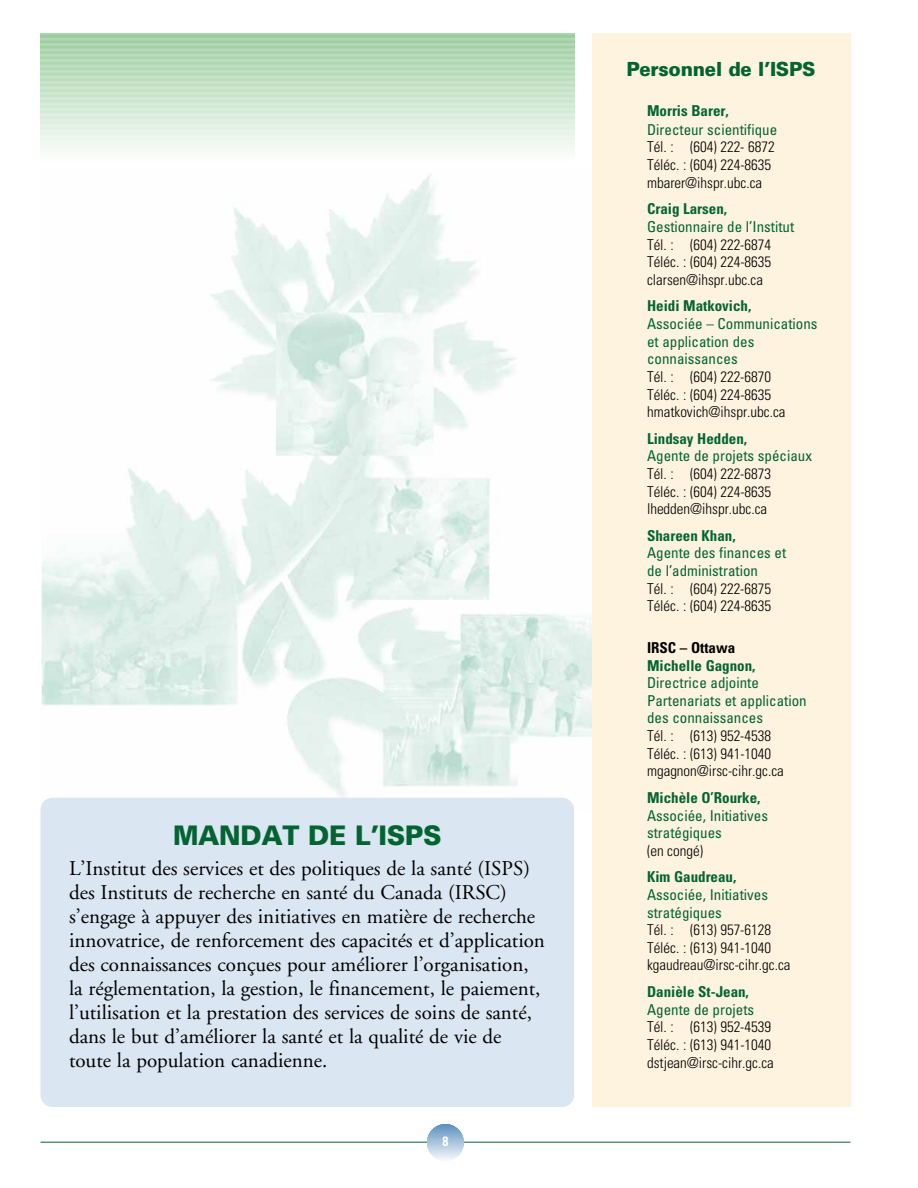
<style>
.page{position:relative;width:918px;height:1188px;background:#fff}
.page>*{position:absolute;margin:0;border:0;box-sizing:border-box;transform-origin:0 0}
.t1{font:900 27px "Univers";letter-spacing:-.015em;color:#036432;scale:.95 1}
.t2{font:21px/24px "Adobe Garamond";color:#000}
.t3{font:900 19.5px "Univers";letter-spacing:-.015em;color:#036432;scale:.95 1}
.t4{font:300 condensed 15px/17.7px "Univers";color:#000}
.t5{font:condensed 15px/17.7px "Univers";color:#036432}
.t6{font:700 condensed 15px "Univers";color:#036432}
.t7{font:700 condensed 15px "Univers";color:#000}
.t8{font:700 condensed 13.5px "Univers";color:#fff}
</style>
<div class="page">
<hr style="left:40px;top:34px;width:534px;height:3px;background:#97cb9b">
<hr style="left:40px;top:36px;width:534px;height:3px;background:#9acc9c">
<hr style="left:40px;top:39px;width:534px;height:3px;background:#9bcd9e">
<hr style="left:40px;top:41px;width:534px;height:3px;background:#9dcea0">
<hr style="left:40px;top:44px;width:534px;height:2px;background:#9fcfa2">
<hr style="left:40px;top:46px;width:534px;height:3px;background:#a1d0a4">
<hr style="left:40px;top:49px;width:534px;height:2px;background:#a3d1a6">
<hr style="left:40px;top:51px;width:534px;height:3px;background:#a5d2a8">
<hr style="left:40px;top:54px;width:534px;height:2px;background:#a7d3aa">
<hr style="left:40px;top:56px;width:534px;height:3px;background:#a9d4ac">
<hr style="left:40px;top:59px;width:534px;height:2px;background:#abd5ae">
<hr style="left:40px;top:61px;width:534px;height:3px;background:#add6b0">
<hr style="left:40px;top:63px;width:534px;height:3px;background:#afd7b2">
<hr style="left:40px;top:66px;width:534px;height:3px;background:#b1d8b4">
<hr style="left:40px;top:68px;width:534px;height:3px;background:#b3d9b6">
<hr style="left:40px;top:71px;width:534px;height:2px;background:#b5dab7">
<hr style="left:40px;top:73px;width:534px;height:3px;background:#b7dbb9">
<hr style="left:40px;top:76px;width:534px;height:2px;background:#b9dcbb">
<hr style="left:40px;top:78px;width:534px;height:3px;background:#bbddbd">
<hr style="left:40px;top:81px;width:534px;height:2px;background:#bddebf">
<hr style="left:40px;top:83px;width:534px;height:3px;background:#bfdfc1">
<hr style="left:40px;top:86px;width:534px;height:2px;background:#c1e0c3">
<hr style="left:40px;top:88px;width:534px;height:3px;background:#c3e1c5">
<hr style="left:40px;top:90px;width:534px;height:3px;background:#c5e2c7">
<hr style="left:40px;top:93px;width:534px;height:2px;background:#c7e3c9">
<hr style="left:40px;top:95px;width:534px;height:3px;background:#c9e4cb">
<hr style="left:40px;top:98px;width:534px;height:2px;background:#cbe5cd">
<hr style="left:40px;top:100px;width:534px;height:3px;background:#cde6cf">
<hr style="left:40px;top:103px;width:534px;height:2px;background:#cfe7d1">
<hr style="left:40px;top:105px;width:534px;height:3px;background:#d1e8d3">
<hr style="left:40px;top:108px;width:534px;height:2px;background:#d3e9d4">
<hr style="left:40px;top:110px;width:534px;height:3px;background:#d5ead6">
<hr style="left:40px;top:113px;width:534px;height:2px;background:#d7ebd8">
<hr style="left:40px;top:115px;width:534px;height:3px;background:#d9ecda">
<hr style="left:40px;top:117px;width:534px;height:3px;background:#dbeddc">
<hr style="left:40px;top:120px;width:534px;height:2px;background:#ddeede">
<hr style="left:40px;top:122px;width:534px;height:3px;background:#dfefe0">
<hr style="left:40px;top:125px;width:534px;height:2px;background:#e1f0e2">
<hr style="left:40px;top:127px;width:534px;height:3px;background:#e3f1e4">
<hr style="left:40px;top:130px;width:534px;height:2px;background:#e5f2e6">
<hr style="left:40px;top:132px;width:534px;height:3px;background:#e7f3e8">
<hr style="left:40px;top:135px;width:534px;height:2px;background:#e9f4ea">
<hr style="left:40px;top:137px;width:534px;height:3px;background:#ebf5ec">
<hr style="left:40px;top:139px;width:534px;height:3px;background:#edf6ee">
<hr style="left:40px;top:142px;width:534px;height:3px;background:#eff7ef">
<hr style="left:40px;top:144px;width:534px;height:3px;background:#f1f8f1">
<hr style="left:40px;top:147px;width:534px;height:2px;background:#f3f9f3">
<hr style="left:40px;top:149px;width:534px;height:3px;background:#f5faf5">
<hr style="left:40px;top:152px;width:534px;height:2px;background:#f7fbf7">
<hr style="left:40px;top:154px;width:534px;height:3px;background:#f9fcf9">
<hr style="left:40px;top:157px;width:534px;height:2px;background:#fbfdfb">
<img style="left:42px;top:173px;width:550px;height:634px">
<hr style="left:40px;top:1142px;width:810px;height:1px;background:#036432">
<hr style="left:427px;top:1124px;width:37px;height:1px;background:#5c8fc0">
<hr style="left:427px;top:1125px;width:37px;height:1px;background:#6092c2">
<hr style="left:427px;top:1126px;width:37px;height:1px;background:#6495c3">
<hr style="left:427px;top:1127px;width:37px;height:1px;background:#6998c5">
<hr style="left:427px;top:1128px;width:37px;height:1px;background:#6d9bc7">
<hr style="left:427px;top:1129px;width:37px;height:1px;background:#719ec8">
<hr style="left:427px;top:1130px;width:37px;height:1px;background:#76a1ca">
<hr style="left:427px;top:1131px;width:37px;height:1px;background:#7aa4cc">
<hr style="left:427px;top:1132px;width:37px;height:1px;background:#7fa7ce">
<hr style="left:427px;top:1133px;width:37px;height:1px;background:#83aacf">
<hr style="left:427px;top:1134px;width:37px;height:1px;background:#87add1">
<hr style="left:427px;top:1135px;width:37px;height:1px;background:#8cb0d3">
<hr style="left:427px;top:1136px;width:37px;height:1px;background:#90b3d4">
<hr style="left:427px;top:1137px;width:37px;height:1px;background:#94b6d6">
<hr style="left:427px;top:1138px;width:37px;height:1px;background:#99b9d7">
<hr style="left:427px;top:1139px;width:37px;height:1px;background:#9dbcd9">
<hr style="left:427px;top:1140px;width:37px;height:1px;background:#a1bedb">
<hr style="left:427px;top:1141px;width:37px;height:1px;background:#a5c2dd">
<hr style="left:427px;top:1142px;width:37px;height:1px;background:#aac4de">
<hr style="left:427px;top:1143px;width:37px;height:1px;background:#aec8e0">
<hr style="left:427px;top:1144px;width:37px;height:1px;background:#b3cae1">
<hr style="left:427px;top:1145px;width:37px;height:1px;background:#b7cde3">
<hr style="left:427px;top:1146px;width:37px;height:1px;background:#bbd1e5">
<hr style="left:427px;top:1147px;width:37px;height:1px;background:#c0d3e7">
<hr style="left:427px;top:1148px;width:37px;height:1px;background:#c3d6e8">
<hr style="left:427px;top:1149px;width:37px;height:1px;background:#c8daea">
<hr style="left:427px;top:1150px;width:37px;height:1px;background:#ccdceb">
<hr style="left:427px;top:1151px;width:37px;height:1px;background:#d1e0ed">
<hr style="left:427px;top:1152px;width:37px;height:1px;background:#d5e2ef">
<hr style="left:427px;top:1153px;width:37px;height:1px;background:#d9e5f0">
<hr style="left:427px;top:1154px;width:37px;height:1px;background:#dee9f2">
<hr style="left:427px;top:1155px;width:37px;height:1px;background:#e2ebf4">
<hr style="left:427px;top:1156px;width:37px;height:1px;background:#e6eef5">
<hr style="left:427px;top:1157px;width:37px;height:1px;background:#ebf1f7">
<hr style="left:427px;top:1158px;width:37px;height:1px;background:#eff4f9">
<hr style="left:427px;top:1159px;width:37px;height:1px;background:#f4f8fb">
<hr style="left:427px;top:1160px;width:37px;height:1px;background:#f8fafc">
<hr style="left:427px;top:1161px;width:37px;height:1px;background:#fafcfd">
<div style="left:40px;top:798px;width:534px;height:309px;background:#dae6f1;border-radius:12px"></div>
<div style="left:592px;top:34px;width:258px;height:1073px;background:#fef3df"></div>
<h1 class="t1" style="left:173px;top:825px;width:284px">MANDAT DE L’ISPS</h1>
<p class="t2" style="left:69px;top:858px;width:477px">L’Institut des services et des politiques de la santé (ISPS) des Instituts de recherche en santé du Canada (IRSC) s’engage à appuyer des initiatives en matière de recherche innovatrice, de renforcement des capacités et d’application des connaissances conçues pour améliorer l’organisation, la réglementation, la gestion, le financement, le paiement, l’utilisation et la prestation des services de soins de santé, dans le but d’améliorer la santé et la qualité de vie de toute la population canadienne.</p>
<p class="t8" style="left:442px;top:1136px;width:7px">8</p>
<h3 class="t3" style="left:626px;top:62px;width:201px">Personnel de l’ISPS</h3>
<p class="t6" style="left:647px;top:105px;width:83px">Morris Barer,</p>
<p class="t5" style="left:647px;top:122px;width:132px">Directeur scientifique</p>
<p class="t4" style="left:647px;top:140px;width:129px">Tél. : (604) 222- 6872<br>Téléc. : (604) 224-8635 mbarer@ihspr.ubc.ca</p>
<p class="t6" style="left:647px;top:203px;width:82px">Craig Larsen,</p>
<p class="t5" style="left:647px;top:219px;width:149px">Gestionnaire de l’Institut</p>
<p class="t4" style="left:647px;top:237px;width:126px;text-align:justify">Tél. : (604) 222-6874<br>Téléc. : (604) 224-8635 clarsen@ihspr.ubc.ca</p>
<p class="t6" style="left:647px;top:301px;width:106px">Heidi Matkovich,</p>
<p class="t5" style="left:647px;top:316px;width:172px">Associée – Communications et application des connaissances</p>
<p class="t4" style="left:647px;top:369px;width:140px">Tél. : (604) 222-6870<br>Téléc. : (604) 224-8635 hmatkovich@ihspr.ubc.ca</p>
<p class="t6" style="left:647px;top:433px;width:102px">Lindsay Hedden,</p>
<p class="t5" style="left:647px;top:449px;width:167px">Agente de projets spéciaux</p>
<p class="t4" style="left:647px;top:466px;width:126px;text-align:justify">Tél. : (604) 222-6873<br>Téléc. : (604) 224-8635 lhedden@ihspr.ubc.ca</p>
<p class="t6" style="left:647px;top:530px;width:90px">Shareen Khan,</p>
<p class="t5" style="left:647px;top:546px;width:141px">Agente des finances et de l’administration</p>
<p class="t4" style="left:647px;top:581px;width:126px">Tél. : (604) 222-6875<br>Téléc. : (604) 224-8635</p>
<p class="t7" style="left:647px;top:642px;width:90px">IRSC – Ottawa</p>
<p class="t6" style="left:647px;top:660px;width:110px">Michelle Gagnon,</p>
<p class="t5" style="left:647px;top:675px;width:161px">Directrice adjointe<br>Partenariats et application des connaissances</p>
<p class="t4" style="left:647px;top:728px;width:138px">Tél. : (613) 952-4538<br>Téléc. : (613) 941-1040 mgagnon@irsc-cihr.gc.ca</p>
<p class="t6" style="left:647px;top:792px;width:115px">Michèle O’Rourke,</p>
<p class="t5" style="left:647px;top:808px;width:123px">Associée, Initiatives stratégiques</p>
<p class="t4" style="left:647px;top:843px;width:58px">(en congé)</p>
<p class="t6" style="left:647px;top:872px;width:91px">Kim Gaudreau,</p>
<p class="t5" style="left:647px;top:887px;width:123px">Associée, Initiatives stratégiques</p>
<p class="t4" style="left:647px;top:923px;width:145px">Tél. : (613) 957-6128<br>Téléc. : (613) 941-1040 kgaudreau@irsc-cihr.gc.ca</p>
<p class="t6" style="left:647px;top:986px;width:103px">Danièle St-Jean,</p>
<p class="t5" style="left:647px;top:1002px;width:109px">Agente de projets</p>
<p class="t4" style="left:647px;top:1020px;width:128px">Tél. : (613) 952-4539<br>Téléc. : (613) 941-1040 dstjean@irsc-cihr.gc.ca</p>
</div>
